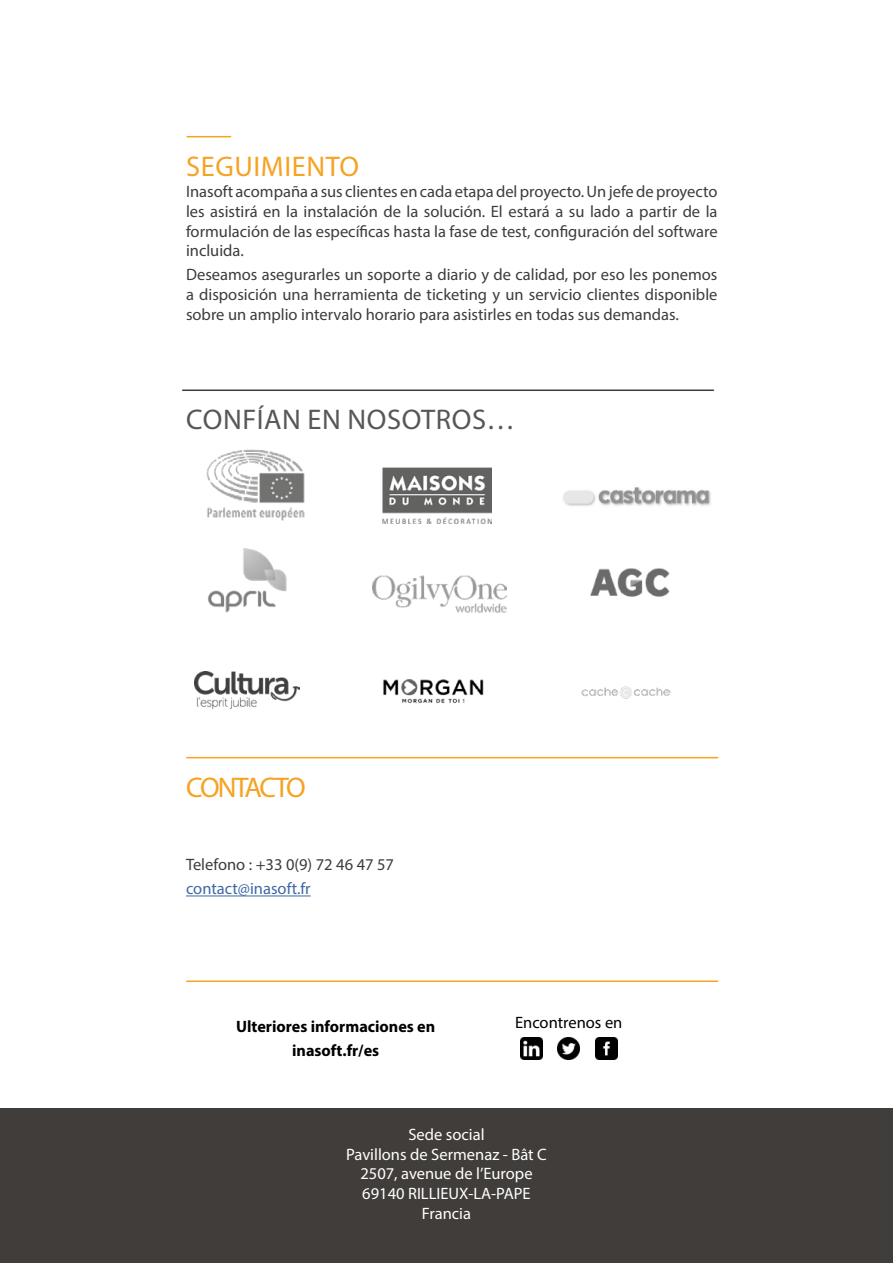
<style>
.page{position:relative;width:893px;height:1263px;background:#fff}
.page>*{position:absolute;margin:0;border:0;box-sizing:border-box;transform-origin:0 0}
.t1{font:28.5px "Myriad Pro";letter-spacing:.02em;color:#575756}
.t2{font:28.5px "Myriad Pro";letter-spacing:.02em;color:#f6a324}
.t3{font:28.5px "Myriad Pro";letter-spacing:-.085em;color:#f6a324}
.t4{font:16.5px/19.8px "Myriad Pro";color:#3c3c3b;text-align:justify}
.t5{font:16.5px/19.8px "Myriad Pro";color:#fff;text-align:center}
.t6{font:700 16.5px/24px "Myriad Pro";color:#000;text-align:center}
.t7{font:16.5px "Myriad Pro";color:#3f68a5}
.t8{font:16.5px "Myriad Pro";color:#000}
</style>
<div class="page">
<div style="left:0;top:1108px;width:893px;height:155px;background:#413d3a"></div>
<hr style="left:187px;top:136px;width:44px;height:1px;background:#f6a324">
<hr style="left:183px;top:389px;width:530px;height:2px;background:#3c3c3b">
<img style="left:382px;top:467px;width:110px;height:57px">
<img style="left:563px;top:487px;width:148px;height:19px">
<img style="left:207px;top:548px;width:80px;height:65px">
<hr style="left:187px;top:757px;width:530px;height:1px;background:#f6a324">
<hr style="left:187px;top:980px;width:530px;height:2px;background:#f6a324">
<hr style="left:186px;top:895px;width:125px;height:1px;background:#3f68a5">
<img style="left:558px;top:1037px;width:22px;height:22px">
<img style="left:595px;top:1037px;width:22px;height:22px">
<img style="left:520px;top:1037px;width:22px;height:22px">
<img style="left:194px;top:671px;width:105px;height:38px">
<img style="left:383px;top:679px;width:101px;height:25px">
<img style="left:206px;top:449px;width:99px;height:72px">
<img style="left:590px;top:568px;width:80px;height:29px">
<img style="left:582px;top:686px;width:89px;height:13px">
<img style="left:373px;top:576px;width:133px;height:37px">
<h1 class="t2" style="left:186px;top:149px;width:174px">SEGUIMIENTO</h1>
<p class="t4" style="left:186px;top:181px;width:533px">Inasoft acompaña a sus clientes en cada etapa del proyecto. Un jefe de proyecto les asistirá en la instalación de la solución. El estará a su lado a partir de la formulación de las específicas hasta la fase de test, configuración del software incluida.</p>
<p class="t4" style="left:186px;top:265px;width:533px">Deseamos asegurarles un soporte a diario y de calidad, por eso les ponemos a disposición una herramienta de ticketing y un servicio clientes disponible sobre un amplio intervalo horario para asistirles en todas sus demandas.</p>
<h1 class="t1" style="left:186px;top:402px;width:330px">CONFÍAN EN NOSOTROS…</h1>
<h1 class="t3" style="left:186px;top:770px;width:121px">CONTACTO</h1>
<p class="t4" style="left:186px;top:854px;width:210px">Telefono : +33 0(9) 72 46 47 57</p>
<p class="t7" style="left:186px;top:878px;width:126px">contact@inasoft.fr</p>
<p class="t6" style="left:236px;top:1013px;width:201px">Ulteriores informaciones en inasoft.fr/es</p>
<p class="t8" style="left:515px;top:1012px;width:109px">Encontrenos en</p>
<p class="t5" style="left:346px;top:1124px;width:202px">Sede social<br>Pavillons de Sermenaz - Bât C<br>2507, avenue de l’Europe<br>69140 RILLIEUX-LA-PAPE<br>Francia</p>
</div>
